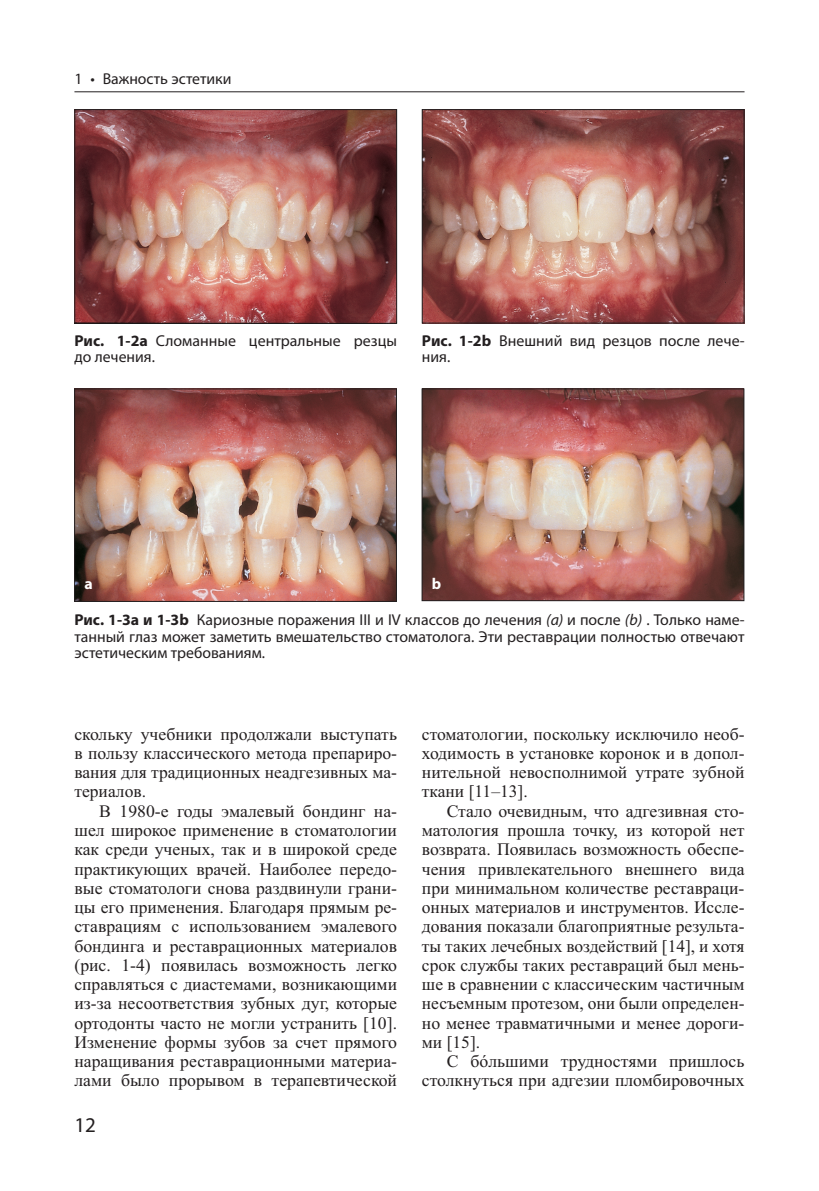
<style>
.page{position:relative;width:819px;height:1191px;background:#fff}
.page>*{position:absolute;margin:0;border:0;box-sizing:border-box;transform-origin:0 0}
.t1{font:21px "Myriad Pro";color:#231f20}
.t2{font:17.5px/19.2px "Times New Roman";color:#231f20;text-align:justify}
.t3{font:15.75px/16.6px "Myriad Pro";color:#231f20}
.t4{font:700 15.75px "Myriad Pro";color:#fff}
.s1{font-weight:700}
.s2{font-style:italic}
</style>
<div class="page">
<hr style="left:74px;top:91px;width:670px;height:1px;background:#231f20">
<img style="left:76px;top:111px;width:319px;height:211px">
<div style="left:74px;top:109px;width:323px;height:215px;border:1px solid #231f20"></div>
<img style="left:424px;top:111px;width:318px;height:210px">
<div style="left:422px;top:109px;width:322px;height:214px;border:1px solid #231f20"></div>
<img style="left:76px;top:390px;width:319px;height:210px">
<div style="left:74px;top:388px;width:323px;height:214px;border:1px solid #231f20"></div>
<img style="left:423px;top:390px;width:319px;height:209px">
<div style="left:421px;top:388px;width:323px;height:213px;border:1px solid #231f20"></div>
<p class="t3" style="left:74px;top:72px;width:158px">1 • Важность эстетики</p>
<p class="t3" style="left:74px;top:333px;width:324px"><span class="s1">Рис. 1-2а</span> Сломанные центральные резцы до лечения.</p>
<p class="t3" style="left:422px;top:333px;width:324px"><span class="s1">Рис. 1-2b</span> Внешний вид резцов после лече&shy;ния.</p>
<p class="t4" style="left:84px;top:577px;width:10px">a</p>
<p class="t4" style="left:432px;top:577px;width:11px">b</p>
<p class="t3" style="left:74px;top:613px;width:671px;text-align:justify"><span class="s1">Рис. 1-3а и 1-3b</span> Кариозные поражения III и IV классов до лечения <span class="s2">(а)</span> и после <span class="s2">(b)</span> . Только наме&shy;танный глаз может заметить вмешательство стоматолога. Эти реставрации полностью отвечают эстетическим требованиям.</p>
<p class="t2" style="left:74px;top:726px;width:324px">скольку учебники продолжали выступать в пользу классического метода препариро&shy;вания для традиционных неадгезивных ма&shy;териалов.</p>
<p class="t2" style="left:74px;top:803px;width:324px;text-indent:25px">В 1980-е годы эмалевый бондинг на&shy;шел широкое применение в стоматологии как среди ученых, так и в широкой среде практикующих врачей. Наиболее передо&shy;вые стоматологи снова раздвинули грани&shy;цы его применения. Благодаря прямым ре&shy;ставрациям с использованием эмалевого бондинга и реставрационных материалов (рис. 1-4) появилась возможность легко справляться с диастемами, возникающими из-за несоответствия зубных дуг, которые ортодонты часто не могли устранить [10].<br>Изменение формы зубов за счет прямого наращивания реставрационными материа&shy;лами было прорывом в терапевтической</p>
<p class="t1" style="left:74px;top:1117px;width:23px">12</p>
<p class="t2" style="left:422px;top:726px;width:324px">стоматологии, поскольку исключило необ&shy;ходимость в установке коронок и в допол&shy;нительной невосполнимой утрате зубной ткани [11–13].</p>
<p class="t2" style="left:422px;top:803px;width:324px;text-indent:25px">Стало очевидным, что адгезивная сто&shy;матология прошла точку, из которой нет возврата. Появилась возможность обеспе&shy;чения привлекательного внешнего вида при минимальном количестве реставраци&shy;онных материалов и инструментов. Иссле&shy;дования показали благоприятные результа&shy;ты таких лечебных воздействий [14], и хотя срок службы таких реставраций был мень&shy;ше в сравнении с классическим частичным несъемным протезом, они были определен&shy;но менее травматичными и менее дороги&shy;ми [15].</p>
<p class="t2" style="left:422px;top:1053px;width:324px;text-align:right">С бόльшими трудностями пришлось столкнуться при адгезии пломбировочных</p>
</div>
